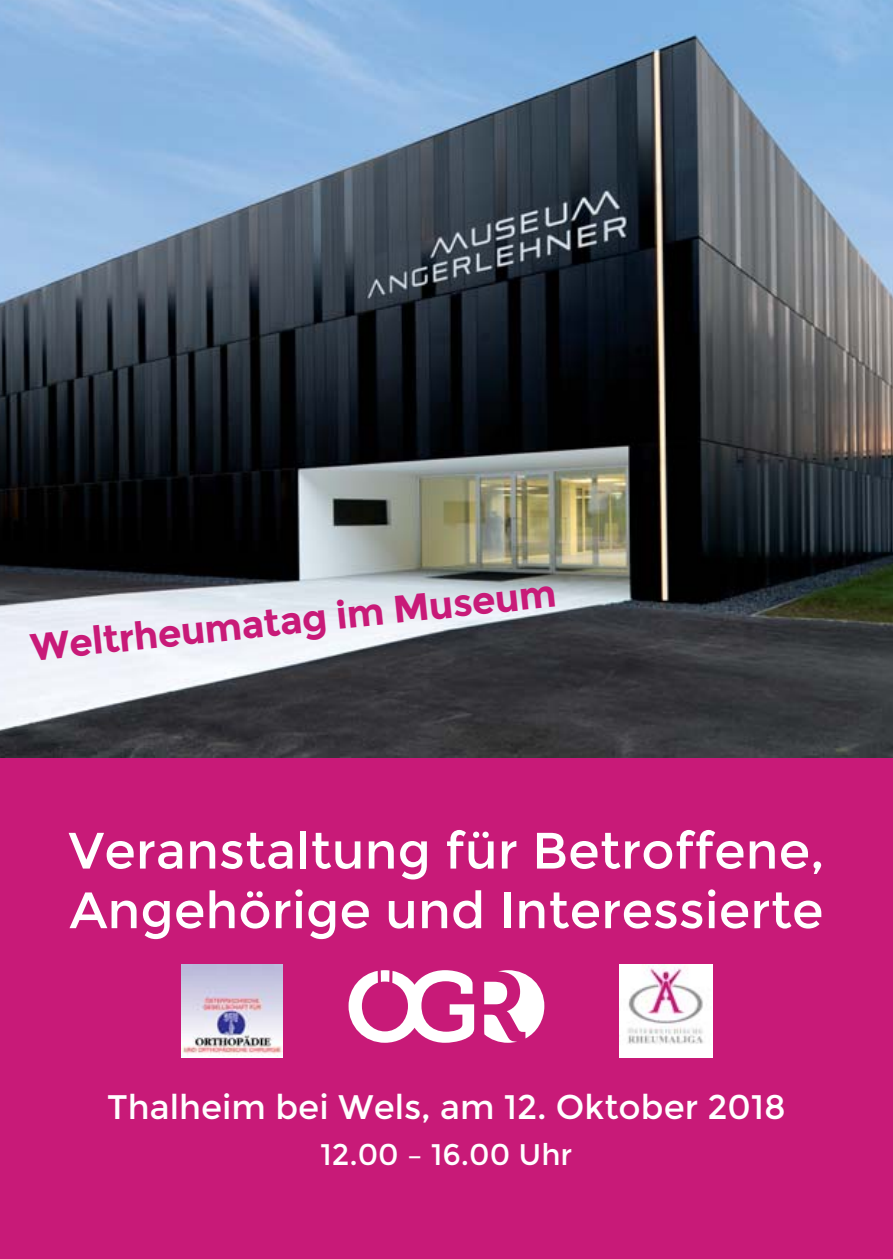
<style>
.page{position:relative;width:893px;height:1259px;background:#fff}
.page>*{position:absolute;margin:0;border:0;box-sizing:border-box;transform-origin:0 0}
.t1{font:51px/59.7px "Montserrat";color:#fff}
.t2{font:700 38.4px "Montserrat";color:#c81a78}
.t3{font:34.2px "Montserrat";color:#fff}
.t4{font:29.7px "Montserrat";color:#fff}
</style>
<div class="page">
<div style="left:0;top:0;width:893px;height:1258px;background:#c81a78"></div>
<img style="left:0;top:0;width:893px;height:757px">
<img style="left:181px;top:964px;width:102px;height:93px">
<img style="left:619px;top:964px;width:94px;height:93px">
<svg style="left:484px;top:970px;width:60px;height:72px"></svg>
<svg style="left:349px;top:970px;width:125px;height:72px"></svg>
<p class="t2" style="left:29px;top:625px;width:530px;rotate:-6deg">Weltrheumatag im Museum</p>
<p class="t1" style="left:68px;top:825px;width:757px">Veranstaltung für Betroffene,<br>Angehörige und Interessierte</p>
<p class="t3" style="left:107px;top:1094px;width:680px">Thalheim bei Wels, am 12. Oktober 2018</p>
<p class="t4" style="left:321px;top:1143px;width:253px">12.00 – 16.00 Uhr</p>
</div>
